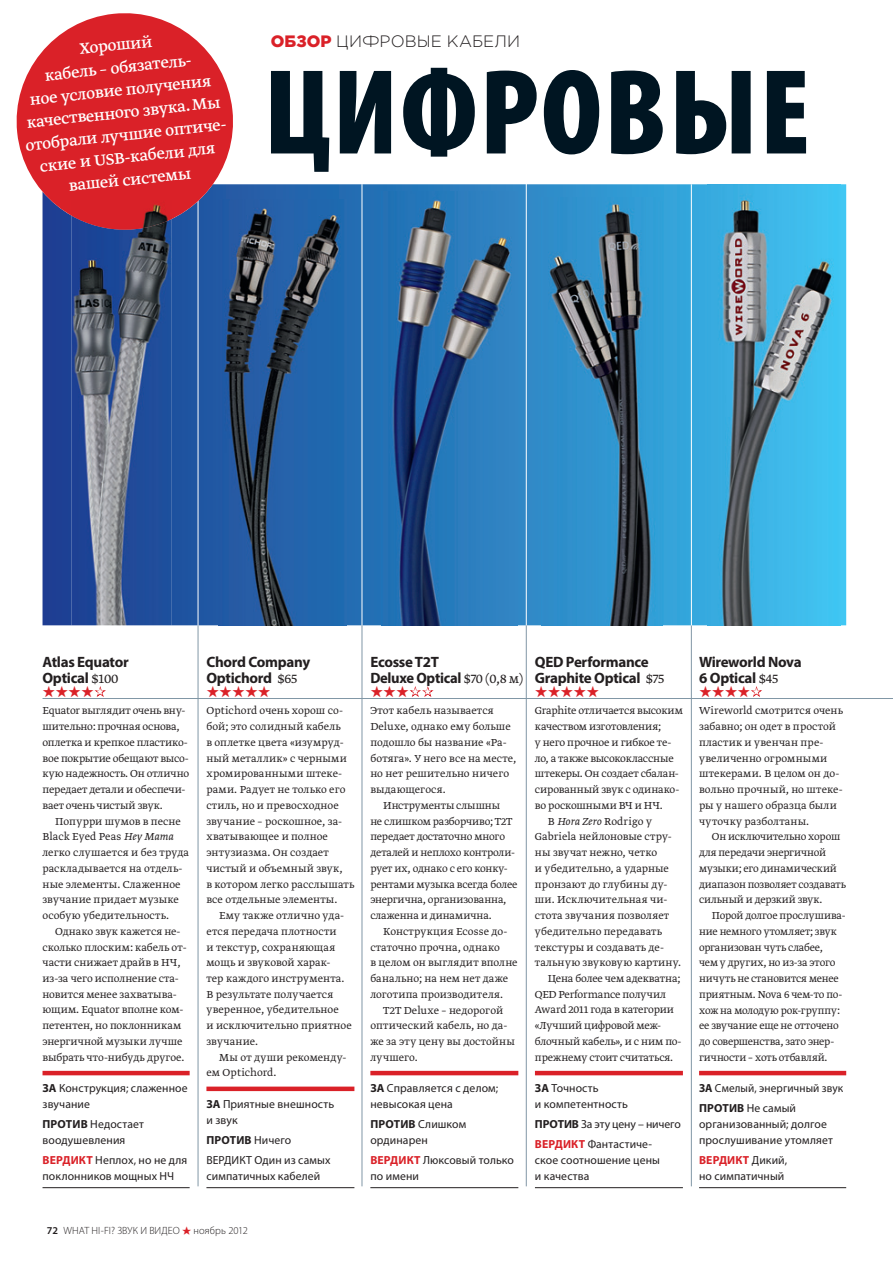
<style>
.page{position:relative;width:893px;height:1263px;background:#fff}
.page>*{position:absolute;margin:0;border:0;box-sizing:border-box;transform-origin:0 0}
.t1{font:900 condensed 122.4px "Myriad Pro";letter-spacing:.02em;color:#001522}
.t2{font:18px/22.5px "Greta Text Pro";color:#fff;text-align:center}
.t3{font:300 16.5px "v Gotham";color:#231f20}
.t4{font:15.75px "Zapf Dingbats";color:#da2128}
.t5{font:700 15px/15.8px "Myriad Pro";letter-spacing:-.02em;color:#231f20}
.t6{font:300 12px/15.8px "Greta Text Pro";color:#231f20}
.t7{font:300 12px "Greta Text Pro";letter-spacing:.02em;color:#231f20}
.t8{font:11.7px/15.8px "Myriad Pro";letter-spacing:.01em;color:#231f20}
.t9{font:11.7px/20px "Myriad Pro";letter-spacing:.01em;color:#231f20;scale:.96 1}
.t10{font:300 10.5px "Myriad Pro";letter-spacing:.005em;color:#231f20}
.s1{font-weight:900;color:#da2128}
.s2{font-family:"Greta Text Pro";font-weight:300}
.s3{color:#fff}
.s4{font-style:italic}
.s5{font-weight:700}
.s6{font-weight:700;color:#da2128}
.s7{font-weight:600}
.s8{color:#da2128}
</style>
<div class="page">
<svg style="left:43px;top:184px;width:803px;height:441px;background:#2a77ba"></svg>
<img style="left:541px;top:197px;width:121px;height:428px">
<img style="left:707px;top:184px;width:133px;height:441px">
<img style="left:218px;top:199px;width:129px;height:426px">
<img style="left:381px;top:191px;width:137px;height:434px">
<hr style="left:198px;top:625px;width:1px;height:561px;background:#8197a6">
<hr style="left:43px;top:698px;width:850px;height:1px;background:#8197a6">
<hr style="left:198px;top:184px;width:1px;height:441px;background:#fff">
<hr style="left:362px;top:625px;width:1px;height:561px;background:#8197a6">
<hr style="left:362px;top:184px;width:1px;height:441px;background:#fff">
<hr style="left:526px;top:625px;width:1px;height:561px;background:#8197a6">
<hr style="left:526px;top:184px;width:1px;height:441px;background:#fff">
<hr style="left:691px;top:625px;width:1px;height:561px;background:#8197a6">
<hr style="left:691px;top:184px;width:1px;height:441px;background:#fff">
<hr style="left:43px;top:1071px;width:147px;height:4px;background:#da2128">
<hr style="left:43px;top:1187px;width:147px;height:1px;background:#231f20">
<svg style="left:94px;top:686px;width:12px;height:11px"></svg>
<div style="left:206px;top:1086px;width:148px;height:5px;background:#da2128"></div>
<hr style="left:206px;top:1187px;width:148px;height:1px;background:#231f20">
<hr style="left:370px;top:1071px;width:148px;height:4px;background:#da2128">
<hr style="left:370px;top:1187px;width:148px;height:1px;background:#231f20">
<svg style="left:409px;top:686px;width:25px;height:11px"></svg>
<hr style="left:535px;top:1071px;width:148px;height:4px;background:#da2128">
<hr style="left:535px;top:1187px;width:148px;height:1px;background:#231f20">
<hr style="left:699px;top:1071px;width:147px;height:4px;background:#da2128">
<hr style="left:699px;top:1187px;width:147px;height:1px;background:#231f20">
<svg style="left:751px;top:686px;width:11px;height:11px"></svg>
<svg style="left:16px;top:13px;width:223px;height:222px;fill:#da2128"></svg>
<img style="left:72px;top:230px;width:100px;height:395px">
<img style="left:72px;top:200px;width:100px;height:30px">
<h2 class="t2" style="left:15px;top:44px;width:207px;rotate:-6deg">Хороший<br>кабель – обязатель-<br>ное условие получения качественного звука. Мы отобрали лучшие оптиче&shy;ские и USB-кабели для вашей системы</h2>
<h3 class="t3" style="left:271px;top:35px;width:251px"><span class="s1">ОБЗОР</span> ЦИФРОВЫЕ КАБЕЛИ</h3>
<h1 class="t1" style="left:264px;top:69px;width:548px">ЦИФРОВЫЕ</h1>
<p class="t5" style="left:43px;top:655px;width:88px">Atlas Equator<br>Optical <span class="s2">$100</span></p>
<h3 class="t4" style="left:43px;top:684px;width:64px">★★★★ <span class="s3">★</span></h3>
<p class="t6" style="left:43px;top:703px;width:148px">Equator выглядит очень вну&shy;шительно: прочная основа, оплетка и крепкое пластико&shy;вое покрытие обещают высо&shy;кую надежность. Он отлично передает детали и обеспечи&shy;вает очень чистый звук.</p>
<p class="t6" style="left:43px;top:814px;width:148px;text-indent:13px">Попурри шумов в песне<br>Black Eyed Peas <span class="s4">Hey Mama </span>легко слушается и без труда раскладывается на отдель&shy;ные элементы. Слаженное звучание придает музыке особую убедительность.</p>
<p class="t6" style="left:43px;top:924px;width:146px;text-indent:13px">Однако звук кажется не&shy;сколько плоским: кабель от&shy;части снижает драйв в НЧ, из-за чего исполнение ста&shy;новится менее захватыва&shy;ющим. Equator вполне ком&shy;петентен, но поклонникам энергичной музыки лучше выбрать что-нибудь другое.</p>
<p class="t8" style="left:43px;top:1081px;width:147px"><span class="s5">ЗА</span> Конструкция; слаженное звучание</p>
<p class="t8" style="left:43px;top:1117px;width:103px"><span class="s5">ПРОТИВ</span> Недостает воодушевления</p>
<p class="t8" style="left:43px;top:1153px;width:146px"><span class="s6">ВЕРДИКТ</span> Неплох, но не для поклонников мощных НЧ</p>
<p class="t5" style="left:206px;top:655px;width:105px">Chord Company<br>Optichord <span class="s2">$65</span></p>
<h3 class="t4" style="left:206px;top:684px;width:66px">★★★★★</h3>
<p class="t6" style="left:206px;top:703px;width:149px">Optichord очень хорош со&shy;бой; это солидный кабель<br>в оплетке цвета «изумруд&shy;ный металлик» с черными хромированными штеке&shy;рами. Радует не только его стиль, но и превосходное звучание – роскошное, за&shy;хватывающее и полное энтузиазма. Он создает чистый и объемный звук,<br>в котором легко расслышать все отдельные элементы.</p>
<p class="t6" style="left:206px;top:908px;width:147px;text-indent:13px">Ему также отлично уда&shy;ется передача плотности<br>и текстур, сохраняющая мощь и звуковой харак-<br>тер каждого инструмента.<br>В результате получается уверенное, убедительное<br>и исключительно приятное звучание.</p>
<p class="t6" style="left:206px;top:1050px;width:142px;text-indent:13px">Мы от души рекоменду&shy;ем Optichord.</p>
<p class="t8" style="left:206px;top:1097px;width:129px"><span class="s5">ЗА</span> Приятные внешность и звук</p>
<p class="t8" style="left:206px;top:1131px;width:126px;line-height:20px"><span class="s5">ПРОТИВ</span> Ничего<br>ВЕРДИКТ Один из самых</p>
<p class="t8" style="left:206px;top:1169px;width:115px">симпатичных кабелей</p>
<p class="t5" style="left:370px;top:655px;width:154px">Ecosse T2T<br>Deluxe Optical <span class="s2">$70 (0,8 м)</span></p>
<h3 class="t4" style="left:370px;top:684px;width:63px">★★★ <span class="s3">★</span> <span class="s3">★</span></h3>
<p class="t6" style="left:370px;top:703px;width:147px">Этот кабель называется<br>Deluxe, однако ему больше подошло бы название «Ра&shy;ботяга». У него все на месте, но нет решительно ничего выдающегося.</p>
<p class="t6" style="left:370px;top:798px;width:149px;text-indent:13px">Инструменты слышны<br>не слишком разборчиво; T2T передает достаточно много деталей и неплохо контроли&shy;рует их, однако с его конку&shy;рентами музыка всегда более энергична, организованна, слаженна и динамична.</p>
<p class="t6" style="left:370px;top:924px;width:149px;text-indent:13px">Конструкция Ecosse до&shy;статочно прочна, однако<br>в целом он выглядит вполне банально; на нем нет даже логотипа производителя.</p>
<p class="t6" style="left:370px;top:1003px;width:146px;text-indent:13px">T2T Deluxe – недорогой оптический кабель, но да&shy;же за эту цену вы достойны лучшего.</p>
<p class="t8" style="left:370px;top:1081px;width:129px"><span class="s5">ЗА</span> Справляется с делом; невысокая цена</p>
<p class="t8" style="left:370px;top:1117px;width:97px"><span class="s5">ПРОТИВ</span> Слишком ординарен</p>
<p class="t8" style="left:370px;top:1153px;width:145px"><span class="s6">ВЕРДИКТ</span> Люксовый только по имени</p>
<p class="t5" style="left:535px;top:655px;width:131px">QED Performance<br>Graphite Optical <span class="s2">$75</span></p>
<h3 class="t4" style="left:535px;top:684px;width:66px">★★★★★</h3>
<p class="t6" style="left:535px;top:703px;width:149px">Graphite отличается высоким</p>
<p class="t6" style="left:535px;top:719px;width:128px">качеством изготовления;</p>
<p class="t6" style="left:535px;top:735px;width:138px">у него прочное и гибкое те-</p>
<p class="t6" style="left:535px;top:751px;width:140px">ло, а также высококлассные</p>
<p class="t6" style="left:535px;top:766px;width:145px">штекеры. Он создает сбалан-</p>
<p class="t6" style="left:535px;top:782px;width:146px">сированный звук с одинако-</p>
<p class="t6" style="left:535px;top:798px;width:129px">во роскошными ВЧ и НЧ.</p>
<p class="t6" style="left:548px;top:814px;width:106px">В <span class="s4">Hora Zero</span> Rodrigo y</p>
<p class="t6" style="left:535px;top:829px;width:138px">Gabriela нейлоновые стру-</p>
<p class="t6" style="left:535px;top:845px;width:124px">ны звучат нежно, четко</p>
<p class="t6" style="left:535px;top:861px;width:135px">и убедительно, а ударные</p>
<p class="t7" style="left:535px;top:879px;width:134px">пронзают до глубины ду-</p>
<p class="t7" style="left:535px;top:895px;width:134px">ши. Исключительная чи-</p>
<p class="t6" style="left:535px;top:908px;width:136px">стота звучания позволяет</p>
<p class="t7" style="left:535px;top:926px;width:129px">убедительно передавать</p>
<p class="t6" style="left:535px;top:939px;width:131px">текстуры и создавать де-</p>
<p class="t7" style="left:535px;top:958px;width:148px">тальную звуковую картину.</p>
<p class="t6" style="left:548px;top:971px;width:134px">Цена более чем адекватна;</p>
<p class="t6" style="left:535px;top:987px;width:133px">QED Performance получил</p>
<p class="t6" style="left:535px;top:1002px;width:140px">Award 2011 года в категории</p>
<p class="t6" style="left:535px;top:1018px;width:128px">«Лучший цифровой меж-</p>
<p class="t6" style="left:535px;top:1034px;width:148px">блочный кабель», и с ним по-</p>
<p class="t6" style="left:535px;top:1050px;width:140px">прежнему стоит считаться.</p>
<p class="t8" style="left:535px;top:1081px;width:95px"><span class="s5">ЗА</span> Точность<br>и компетентность</p>
<p class="t8" style="left:535px;top:1115px;width:147px;line-height:20px"><span class="s5">ПРОТИВ</span> За эту цену – ничего<br><span class="s6">ВЕРДИКТ</span> Фантастиче-</p>
<p class="t8" style="left:535px;top:1153px;width:127px">ское соотношение цены и качества</p>
<p class="t5" style="left:699px;top:655px;width:104px">Wireworld Nova<br>6 Optical <span class="s2">$45</span></p>
<h3 class="t4" style="left:699px;top:684px;width:63px">★★★★ <span class="s3">★</span></h3>
<p class="t6" style="left:699px;top:703px;width:145px">Wireworld смотрится очень забавно; он одет в простой пластик и увенчан пре&shy;увеличенно огромными штекерами. В целом он до&shy;вольно прочный, но штеке&shy;ры у нашего образца были чуточку разболтаны.</p>
<p class="t6" style="left:699px;top:829px;width:148px;text-indent:13px">Он исключительно хорош для передачи энергичной музыки; его динамический диапазон позволяет создавать сильный и дерзкий звук.</p>
<p class="t6" style="left:699px;top:908px;width:148px;text-indent:13px">Порой долгое прослушива&shy;ние немного утомляет; звук организован чуть слабее,<br>чем у других, но из-за этого ничуть не становится менее приятным. Nova 6 чем-то по&shy;хож на молодую рок-группу: ее звучание еще не отточено до совершенства, зато энер&shy;гичности – хоть отбавляй.</p>
<p class="t9" style="left:699px;top:1079px;width:152px"><span class="s5">ЗА</span> Смелый, энергичный звук<br><span class="s5">ПРОТИВ</span> Не самый</p>
<p class="t8" style="left:699px;top:1117px;width:135px">организованный; долгое прослушивание утомляет</p>
<p class="t8" style="left:699px;top:1153px;width:90px"><span class="s6">ВЕРДИКТ</span> Дикий, но симпатичный</p>
<p class="t10" style="left:47px;top:1226px;width:203px"><span class="s7">72</span> WHAT HI-FI? ЗВУК И ВИДЕО <span class="s8">★</span> ноябрь 2012</p>
</div>
